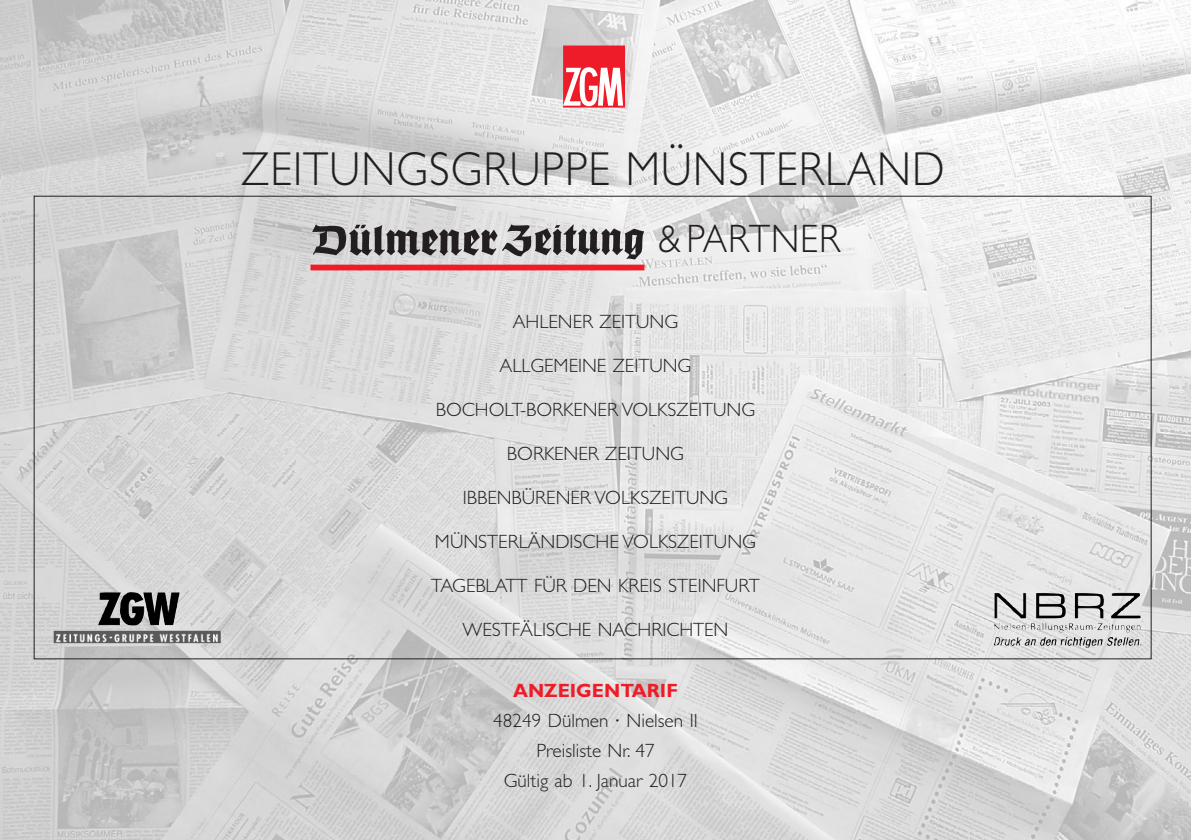
<style>
.page{position:relative;width:1191px;height:840px;background:#fff}
.page>*{position:absolute;margin:0;border:0;box-sizing:border-box;transform-origin:0 0}
.t1{font:300 47.8px "Gill Sans";letter-spacing:.025em;color:#231f20;scale:.92 1}
.t2{font:300 39.8px "Gill Sans";letter-spacing:.025em;color:#231f20;scale:.92 1}
.t3{font:300 19.2px/30px "Gill Sans";color:#231f20;text-align:center}
.s1{font-weight:700;color:#ee1c28}
.s2{font-family:"Swiss 721 BT";font-weight:400}
</style>
<div class="page">
<img style="left:0;top:0;width:1191px;height:839px">
<div style="left:565px;top:47px;width:58px;height:58px;background:#ee1c28"></div>
<div style="left:563px;top:45px;width:61px;height:62px;border:4px solid #ee1c28"></div>
<svg style="left:563px;top:67px;width:60px;height:39px"></svg>
<img style="left:312px;top:225px;width:332px;height:34px">
<div style="left:310px;top:264px;width:334px;height:6px;background:#ee1c28"></div>
<img style="left:54px;top:591px;width:167px;height:51px">
<img style="left:994px;top:592px;width:146px;height:38px">
<h1 class="t1" style="left:241px;top:142px;width:766px">ZEITUNGSGRUPPE MÜNSTERLAND</h1>
<h2 class="t2" style="left:658px;top:216px;width:199px">&amp; PARTNER</h2>
<p class="t3" style="left:513px;top:306px;width:167px">AHLENER ZEITUNG</p>
<p class="t3" style="left:499px;top:350px;width:193px">ALLGEMEINE ZEITUNG</p>
<p class="t3" style="left:436px;top:394px;width:321px">BOCHOLT-BORKENER VOLKSZEITUNG</p>
<p class="t3" style="left:507px;top:438px;width:178px">BORKENER ZEITUNG</p>
<p class="t3" style="left:463px;top:482px;width:267px">IBBENBÜRENER VOLKSZEITUNG</p>
<p class="t3" style="left:435px;top:526px;width:322px">MÜNSTERLÄNDISCHE VOLKSZEITUNG</p>
<p class="t3" style="left:431px;top:570px;width:330px">TAGEBLATT FÜR DEN KREIS STEINFURT</p>
<p class="t3" style="left:462px;top:614px;width:267px">WESTFÄLISCHE NACHRICHTEN</p>
<p class="t3" style="left:493px;top:675px;width:206px"><span class="s1">ANZEIGENTARIF<br></span>48249 Dülmen <span class="s2">·</span> Nielsen II<br>Preisliste Nr. 47<br>Gültig ab 1. Januar 2017</p>
</div>
